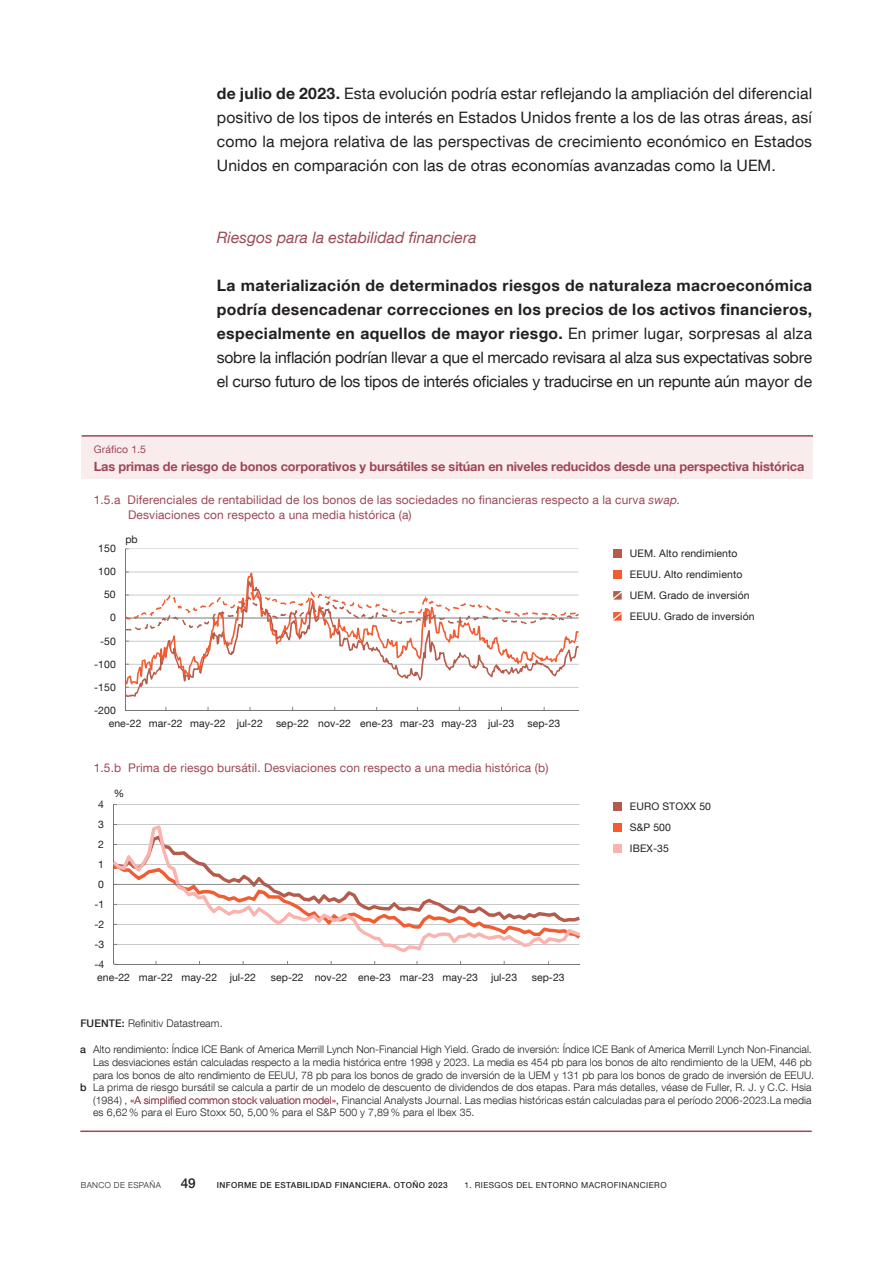
<style>
.page{position:relative;width:893px;height:1263px;background:#fff}
.page>*{position:absolute;margin:0;border:0;box-sizing:border-box;transform-origin:0 0}
.Texto_capítulo{font:15.75px/24px "Bd E Neue Helvetica";color:#231f20;text-align:justify}
.Ladillo_3{font:italic 15.75px "Bd E Neue Helvetica";color:#9d4855}
.t1{font:500 13.5px "Bd E Neue Helvetica";color:#231f20}
.t2{font:700 12.75px "Bd E Neue Helvetica";letter-spacing:-.01em;color:#9d4855}
.t3{font:12px/14.4px "Bd E Neue Helvetica";letter-spacing:.01em;color:#9d4855}
.t4{font:300 10.5px "Bd E Neue Helvetica";color:#231f20}
.t5{font:10.5px "Bd E Neue Helvetica";letter-spacing:.01em;color:#231f20}
.t6{font:10.5px "Bd E Neue Helvetica";letter-spacing:.01em;color:#9d4855}
.t7{font:500 8.25px "Bd E Neue Helvetica";letter-spacing:.05em;color:#231f20}
.t8{font:8.25px "Bd E Neue Helvetica";letter-spacing:.05em;color:#231f20}
.t9{font:300 8.25px "Bd E Neue Helvetica";letter-spacing:.05em;color:#231f20}
.s1{font-weight:700}
.s2{font-style:italic}
.s3{font-weight:500}
.s4{color:#9d4855}
</style>
<div class="page">
<hr style="left:80px;top:1130px;width:732px;height:2px;background:#9d4855">
<div style="left:613px;top:844px;width:9px;height:9px;background:#f9b4af"></div>
<div style="left:613px;top:823px;width:9px;height:9px;background:#f15c32"></div>
<div style="left:613px;top:802px;width:9px;height:9px;background:#b55b4b"></div>
<svg style="left:613px;top:612px;width:9px;height:9px"></svg>
<svg style="left:613px;top:591px;width:9px;height:9px"></svg>
<div style="left:613px;top:570px;width:9px;height:9px;background:#f15c32"></div>
<div style="left:613px;top:549px;width:9px;height:9px;background:#b55b4b"></div>
<div style="left:82px;top:436px;width:731px;height:42px;background:#f9eced"></div>
<hr style="left:82px;top:435px;width:731px;height:2px;background:#9d4855">
<hr style="left:125px;top:572px;width:454px;height:1px;background:#9a9d9e">
<hr style="left:125px;top:549px;width:454px;height:1px;background:#9a9d9e">
<hr style="left:125px;top:549px;width:1px;height:161px;background:#74787a">
<hr style="left:125px;top:710px;width:454px;height:1px;background:#74787a">
<svg style="left:125px;top:685px;width:454px;height:12px"></svg>
<svg style="left:125px;top:573px;width:454px;height:112px"></svg>
<svg style="left:125px;top:591px;width:454px;height:39px"></svg>
<hr style="left:114px;top:824px;width:465px;height:1px;background:#9a9d9e">
<hr style="left:114px;top:804px;width:465px;height:1px;background:#9a9d9e">
<hr style="left:113px;top:804px;width:1px;height:160px;background:#74787a">
<hr style="left:114px;top:964px;width:465px;height:1px;background:#74787a">
<svg style="left:151px;top:825px;width:380px;height:127px"></svg>
<svg style="left:114px;top:835px;width:466px;height:110px"></svg>
<p class="Texto_capítulo" style="left:217px;top:81px;width:597px"><span class="s1">de julio de 2023.</span> Esta evolución podría estar reflejando la ampliación del diferencial positivo de los tipos de interés en Estados Unidos frente a los de las otras áreas, así como la mejora relativa de las perspectivas de crecimiento económico en Estados Unidos en comparación con las de otras economías avanzadas como la UEM.</p>
<p class="t6" style="left:94px;top:443px;width:54px">Gráfico 1.5</p>
<h5 class="Ladillo_3" style="left:217px;top:227px;width:261px">Riesgos para la estabilidad financiera</h5>
<p class="Texto_capítulo" style="left:217px;top:273px;width:597px"><span class="s1">La materialización de determinados riesgos de naturaleza macroeconómica podría desencadenar correcciones en los precios de los activos financieros, especialmente en aquellos de mayor riesgo.</span> En primer lugar, sorpresas al alza sobre la inflación podrían llevar a que el mercado revisara al alza sus expectativas sobre el curso futuro de los tipos de interés oficiales y traducirse en un repunte aún mayor de</p>
<p class="t2" style="left:94px;top:458px;width:712px">Las primas de riesgo de bonos corporativos y bursátiles se sitúan en niveles reducidos desde una perspectiva histórica</p>
<p class="t3" style="left:128px;top:492px;width:554px;text-indent:-34px">1.5.a Diferenciales de rentabilidad de los bonos de las sociedades no financieras respecto a la curva <span class="s2">swap.<br></span>Desviaciones con respecto a una media histórica (a)</p>
<p class="t5" style="left:98px;top:542px;width:19px">150</p>
<p class="t5" style="left:98px;top:565px;width:19px">100</p>
<p class="t5" style="left:104px;top:588px;width:13px">50</p>
<p class="t5" style="left:110px;top:611px;width:7px">0</p>
<p class="t5" style="left:100px;top:634px;width:17px">-50</p>
<p class="t5" style="left:94px;top:657px;width:23px">-100</p>
<p class="t5" style="left:94px;top:680px;width:23px">-150</p>
<p class="t5" style="left:94px;top:703px;width:23px">-200</p>
<p class="t5" style="left:125px;top:532px;width:14px">pb</p>
<p class="t5" style="left:109px;top:717px;width:156px">ene-22 mar-22 may-22 jul-22</p>
<p class="t5" style="left:276px;top:717px;width:240px">sep-22 nov-22 ene-23 mar-23 may-23 jul-23</p>
<p class="t5" style="left:528px;top:717px;width:34px">sep-23</p>
<p class="t3" style="left:94px;top:761px;width:456px">1.5.b Prima de riesgo bursátil. Desviaciones con respecto a una media histórica (b)</p>
<p class="t5" style="left:98px;top:797px;width:7px">4</p>
<p class="t5" style="left:98px;top:817px;width:7px">3</p>
<p class="t5" style="left:98px;top:837px;width:7px">2</p>
<p class="t5" style="left:98px;top:857px;width:7px">1</p>
<p class="t5" style="left:98px;top:877px;width:7px">0</p>
<p class="t5" style="left:94px;top:897px;width:11px">-1</p>
<p class="t5" style="left:94px;top:917px;width:11px">-2</p>
<p class="t5" style="left:94px;top:937px;width:11px">-3</p>
<p class="t5" style="left:94px;top:957px;width:11px">-4</p>
<p class="t5" style="left:114px;top:787px;width:12px">%</p>
<p class="t5" style="left:97px;top:971px;width:160px">ene-22 mar-22 may-22 jul-22</p>
<p class="t5" style="left:271px;top:971px;width:248px">sep-22 nov-22 ene-23 mar-23 may-23 jul-23</p>
<p class="t5" style="left:532px;top:971px;width:34px">sep-23</p>
<p class="t5" style="left:630px;top:547px;width:109px">UEM. Alto rendimiento</p>
<p class="t5" style="left:630px;top:568px;width:114px">EEUU. Alto rendimiento</p>
<p class="t5" style="left:630px;top:589px;width:121px">UEM. Grado de inversión</p>
<p class="t5" style="left:630px;top:610px;width:126px">EEUU. Grado de inversión</p>
<p class="t5" style="left:630px;top:800px;width:83px">EURO STOXX 50</p>
<p class="t5" style="left:630px;top:821px;width:43px">S&amp;P 500</p>
<p class="t5" style="left:630px;top:842px;width:40px">IBEX-35</p>
<p class="t4" style="left:80px;top:1017px;width:144px"><span class="s3">FUENTE:</span> Refinitiv Datastream.</p>
<p class="t4" style="left:80px;top:1043px;width:733px"><span class="s3">a</span> Alto rendimiento: Índice ICE Bank of America Merrill Lynch Non-Financial High Yield. Grado de inversión: Índice ICE Bank of America Merrill Lynch Non-Financial.</p>
<p class="t4" style="left:93px;top:1056px;width:720px">Las desviaciones están calculadas respecto a la media histórica entre 1998 y 2023. La media es 454 pb para los bonos de alto rendimiento de la UEM, 446 pb</p>
<p class="t4" style="left:93px;top:1068px;width:722px">para los bonos de alto rendimiento de EEUU, 78 pb para los bonos de grado de inversión de la UEM y 131 pb para los bonos de grado de inversión de EEUU.</p>
<p class="t4" style="left:80px;top:1081px;width:733px"><span class="s3">b</span> La prima de riesgo bursátil se calcula a partir de un modelo de descuento de dividendos de dos etapas. Para más detalles, véase de Fuller, R. J. y C.C. Hsia</p>
<p class="t4" style="left:93px;top:1093px;width:720px">(1984) , <span class="s4">«A simplified common stock valuation model»</span>, Financial Analysts Journal. Las medias históricas están calculadas para el período 2006-2023.La media</p>
<p class="t4" style="left:93px;top:1106px;width:383px">es 6,62 % para el Euro Stoxx 50, 5,00 % para el S&amp;P 500 y 7,89 % para el Ibex 35.</p>
<p class="t4" style="left:711px;top:1043px;width:5px">ll</p>
<p class="t9" style="left:81px;top:1180px;width:82px">BANCO DE ESPAÑA</p>
<p class="t1" style="left:181px;top:1175px;width:16px">49</p>
<p class="t7" style="left:217px;top:1180px;width:232px">INFORME DE ESTABILIDAD FINANCIERA. OTOÑO 2023</p>
<p class="t8" style="left:464px;top:1180px;width:204px">1. RIESGOS DEL ENTORNO MACROFINANCIERO</p>
</div>
